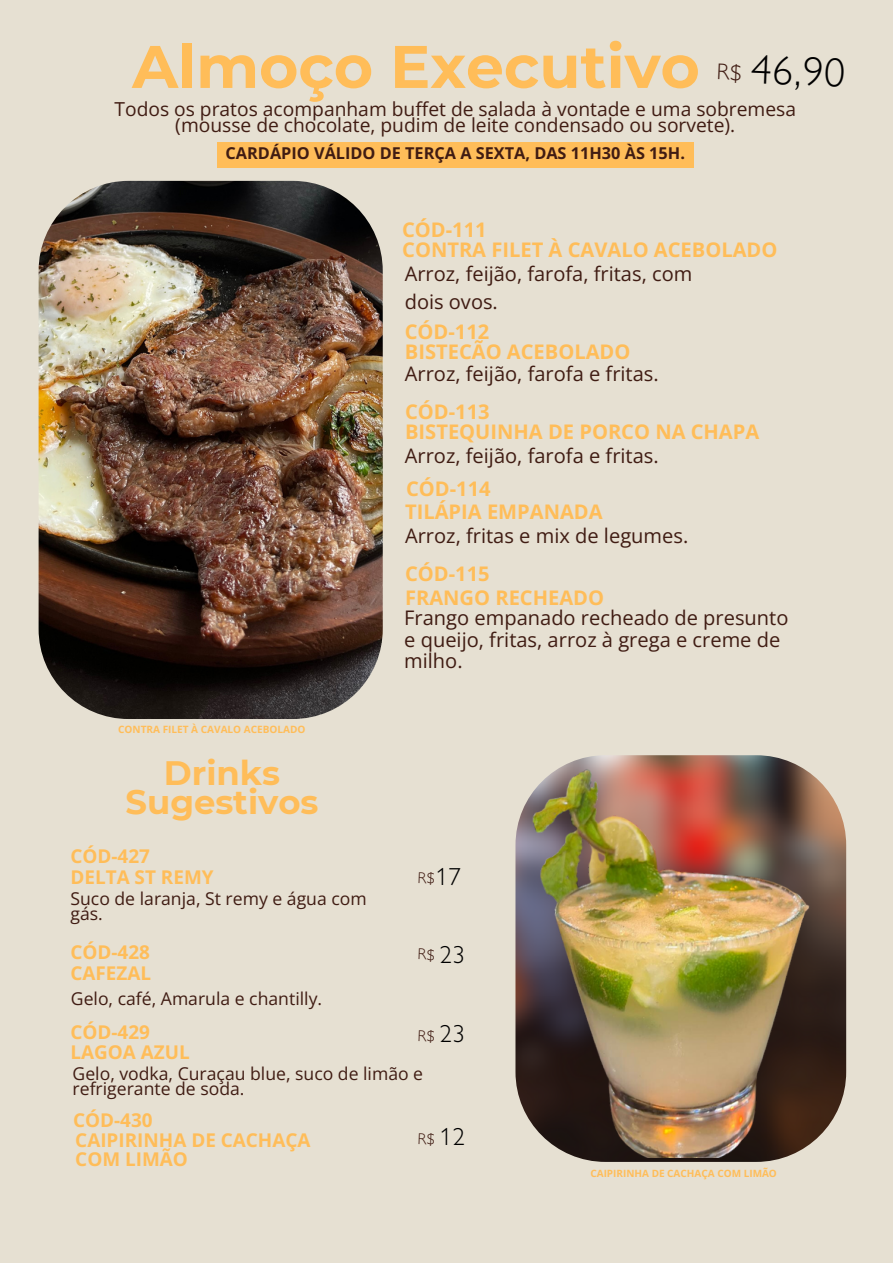
<style>
.page{position:relative;width:893px;height:1264px;background:#fff}
.page>*{position:absolute;margin:0;border:0;box-sizing:border-box;transform-origin:0 0}
.t1{font:700 60px "Montserrat";color:#ffbd59}
.t2{font:300 41.1px "Gill Sans Nova";color:#000}
.t3{font:700 33.75px/29.1px "Montserrat";color:#ffbd59;text-align:center}
.t4{font:300 24.75px "Gill Sans Nova";letter-spacing:.03em;color:#000}
.t5{font:20.1px/21.3px "Open Sans";color:#401c13}
.t6{font:700 20.1px "Open Sans";color:#ffbd59}
.t7{font:19.2px/16.6px "Open Sans";color:#401c13;text-align:center}
.t8{font:700 18.9px "Open Sans";color:#ffbd59}
.t9{font:17.55px/15px "Open Sans";color:#401c13}
.t10{font:700 16.35px "Open Sans";color:#401c13}
.t11{font:700 10.05px "Open Sans";color:#ffbd59}
</style>
<div class="page">
<div style="left:0;top:0;width:892px;height:1262px;background:#e6e0d2"></div>
<img style="left:39px;top:181px;width:344px;height:538px;border-radius:90px">
<div style="left:217px;top:142px;width:476px;height:25px;background:#ffbd59"></div>
<img style="left:515px;top:755px;width:331px;height:406px;border-radius:90px">
<img style="left:532px;top:768px;width:277px;height:389px">
<p class="t1" style="left:132px;top:30px;width:569px">Almoço Executivo</p>
<p class="t7" style="left:114px;top:100px;width:683px">Todos os pratos acompanham buffet de salada à vontade e uma sobremesa (mousse de chocolate, pudim de leite condensado ou sorvete).</p>
<p class="t2" style="left:752px;top:37px;width:96px;rotate:2deg">46,90</p>
<p class="t10" style="left:225px;top:141px;width:461px">CARDÁPIO VÁLIDO DE TERÇA A SEXTA, DAS 11H30 ÀS 15H.</p>
<p class="t6" style="left:402px;top:215px;width:86px">CÓD-111</p>
<p class="t6" style="left:402px;top:235px;width:377px">CONTRA FILET À CAVALO ACEBOLADO</p>
<p class="t5" style="left:405px;top:258px;width:289px;line-height:28.3px">Arroz, feijão, farofa, fritas, com dois ovos.</p>
<p class="t6" style="left:405px;top:318px;width:86px">CÓD-112</p>
<p class="t6" style="left:405px;top:338px;width:227px">BISTECÃO ACEBOLADO</p>
<p class="t5" style="left:405px;top:362px;width:255px">Arroz, feijão, farofa e fritas.</p>
<p class="t6" style="left:405px;top:397px;width:86px">CÓD-113</p>
<p class="t6" style="left:405px;top:417px;width:355px">BISTEQUINHA DE PORCO NA CHAPA</p>
<p class="t5" style="left:405px;top:444px;width:255px">Arroz, feijão, farofa e fritas.</p>
<p class="t6" style="left:406px;top:474px;width:86px">CÓD-114</p>
<p class="t5" style="left:405px;top:524px;width:285px">Arroz, fritas e mix de legumes.</p>
<p class="t6" style="left:405px;top:498px;width:199px">TILÁPIA EMPANADA</p>
<p class="t11" style="left:118px;top:722px;width:189px">CONTRA FILET À CAVALO ACEBOLADO</p>
<p class="t3" style="left:125px;top:758px;width:194px">Drinks<br>Sugestivos</p>
<p class="t8" style="left:70px;top:843px;width:81px">CÓD-427</p>
<p class="t9" style="left:70px;top:891px;width:298px">Suco de laranja, St remy e água com gás.</p>
<p class="t8" style="left:70px;top:863px;width:145px">DELTA ST REMY</p>
<p class="t6" style="left:405px;top:559px;width:86px">CÓD-115</p>
<p class="t5" style="left:404px;top:607px;width:386px">Frango empanado recheado de presunto e queijo, fritas, arroz à grega e creme de milho.</p>
<p class="t6" style="left:405px;top:583px;width:200px">FRANGO RECHEADO</p>
<p class="t4" style="left:435px;top:857px;width:27px">17</p>
<p class="t8" style="left:70px;top:939px;width:81px">CÓD-428</p>
<p class="t9" style="left:71px;top:990px;width:253px">Gelo, café, Amarula e chantilly.</p>
<p class="t8" style="left:70px;top:1038px;width:121px">LAGOA AZUL</p>
<p class="t8" style="left:70px;top:959px;width:82px">CAFEZAL</p>
<p class="t8" style="left:70px;top:1018px;width:81px">CÓD-429</p>
<p class="t9" style="left:73px;top:1065px;width:352px">Gelo, vodka, Curaçau blue, suco de limão e refrigerante de soda.</p>
<p class="t8" style="left:73px;top:1106px;width:81px">CÓD-430</p>
<p class="t8" style="left:75px;top:1127px;width:237px">CAIPIRINHA DE CACHAÇA</p>
<p class="t8" style="left:75px;top:1145px;width:114px">COM LIMÃO</p>
<p class="t4" style="left:439px;top:935px;width:27px">23</p>
<p class="t4" style="left:439px;top:1014px;width:27px">23</p>
<p class="t4" style="left:439px;top:1117px;width:27px">12</p>
<p class="t11" style="left:590px;top:1166px;width:188px">CAIPIRINHA DE CACHAÇA COM LIMÃO</p>
</div>
